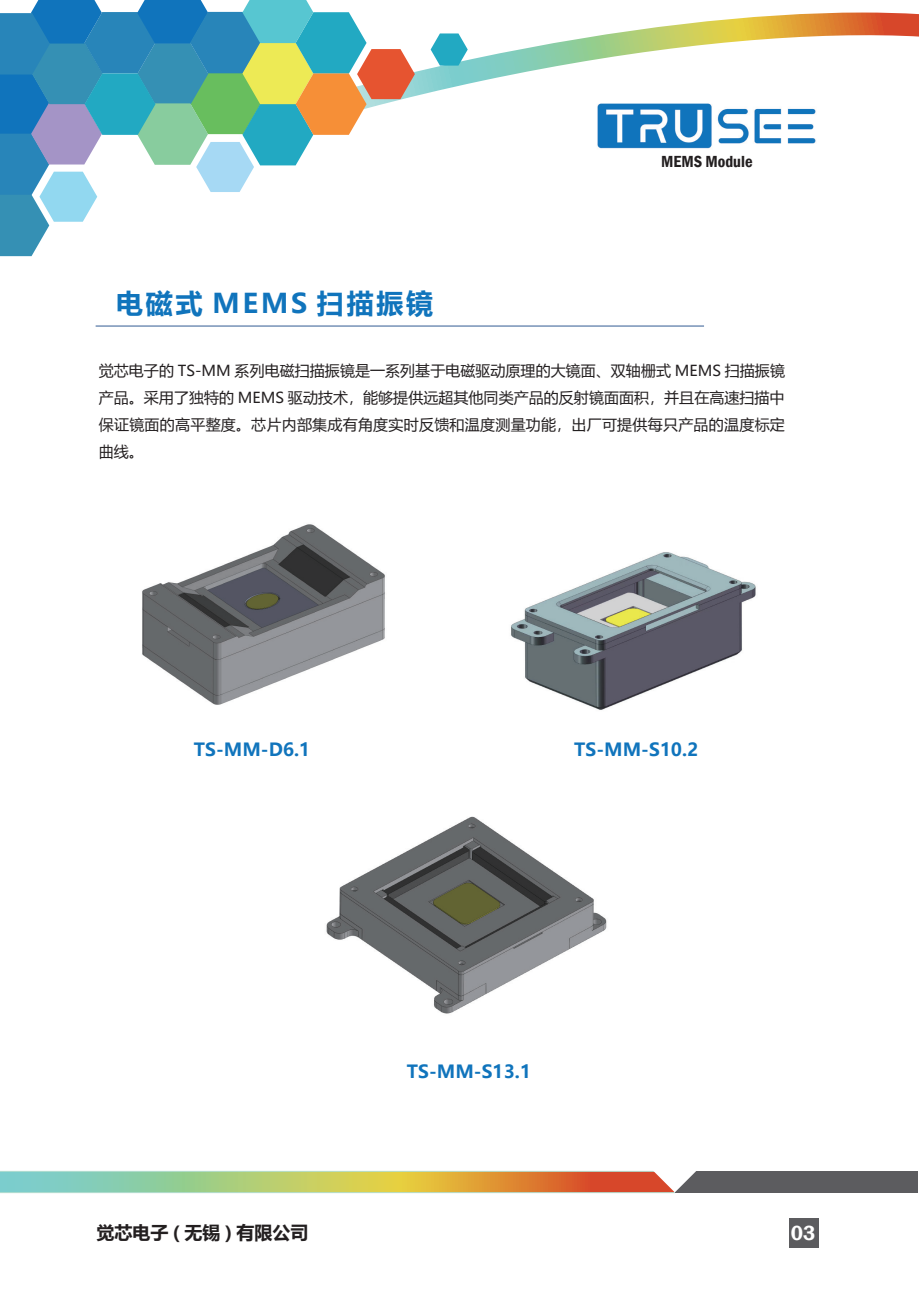
<style>
.page{position:relative;width:919px;height:1289px;background:#fff}
.page>*{position:absolute;margin:0;border:0;box-sizing:border-box;transform-origin:0 0}
.t1{font:700 27px "Microsoft Ya Hei";letter-spacing:.1em;color:#1074bc}
.t2{font:600 21px "Franklin Gothic";color:#fff}
.t3{font:700 18px "Microsoft Ya Hei";color:#1074bc}
.t4{font:700 18px "Microsoft Ya Hei";color:#231f20}
.t5{font:600 condensed 16.5px "Franklin Gothic";color:#231f20}
.t6{font:15px/27px "Microsoft Ya Hei";letter-spacing:.015em;color:#231f20;text-align:justify}
</style>
<div class="page">
<svg style="left:0;top:12px;width:918px;height:315px"></svg>
<svg style="left:430px;top:33px;width:37px;height:33px"></svg>
<svg style="left:0;top:0;width:415px;height:256px"></svg>
<img style="left:590px;top:97px;width:232px;height:56px">
<div style="left:788px;top:1217px;width:30px;height:30px;background:#5c5c5f"></div>
<div style="left:674px;top:1171px;width:243px;height:21px;background:#5c5c5f"></div>
<svg style="left:0;top:1170px;width:696px;height:22px;background:#beb476"></svg>
<hr style="left:96px;top:325px;width:608px;height:1px;background:#496d9e">
<img style="left:142px;top:524px;width:243px;height:181px">
<img style="left:511px;top:552px;width:245px;height:158px">
<img style="left:326px;top:816px;width:281px;height:198px">
<h1 class="t1" style="left:116px;top:284px;width:318px">电磁式 MEMS 扫描振镜</h1>
<p class="t5" style="left:661px;top:150px;width:93px">MEMS Module</p>
<p class="t6" style="left:99px;top:356px;width:687px">觉芯电子的 TS-MM 系列电磁扫描振镜是一系列基于电磁驱动原理的大镜面、双轴栅式 MEMS 扫描振镜产品。采用了独特的 MEMS 驱动技术，能够提供远超其他同类产品的反射镜面面积，并且在高速扫描中保证镜面的高平整度。芯片内部集成有角度实时反馈和温度测量功能，出厂可提供每只产品的温度标定曲线。</p>
<p class="t3" style="left:194px;top:737px;width:118px">TS-MM-D6.1</p>
<p class="t3" style="left:574px;top:737px;width:126px">TS-MM-S10.2</p>
<p class="t3" style="left:407px;top:1059px;width:126px">TS-MM-S13.1</p>
<p class="t4" style="left:96px;top:1220px;width:214px">觉芯电子 ( 无锡 ) 有限公司</p>
<h2 class="t2" style="left:790px;top:1219px;width:26px">03</h2>
</div>
